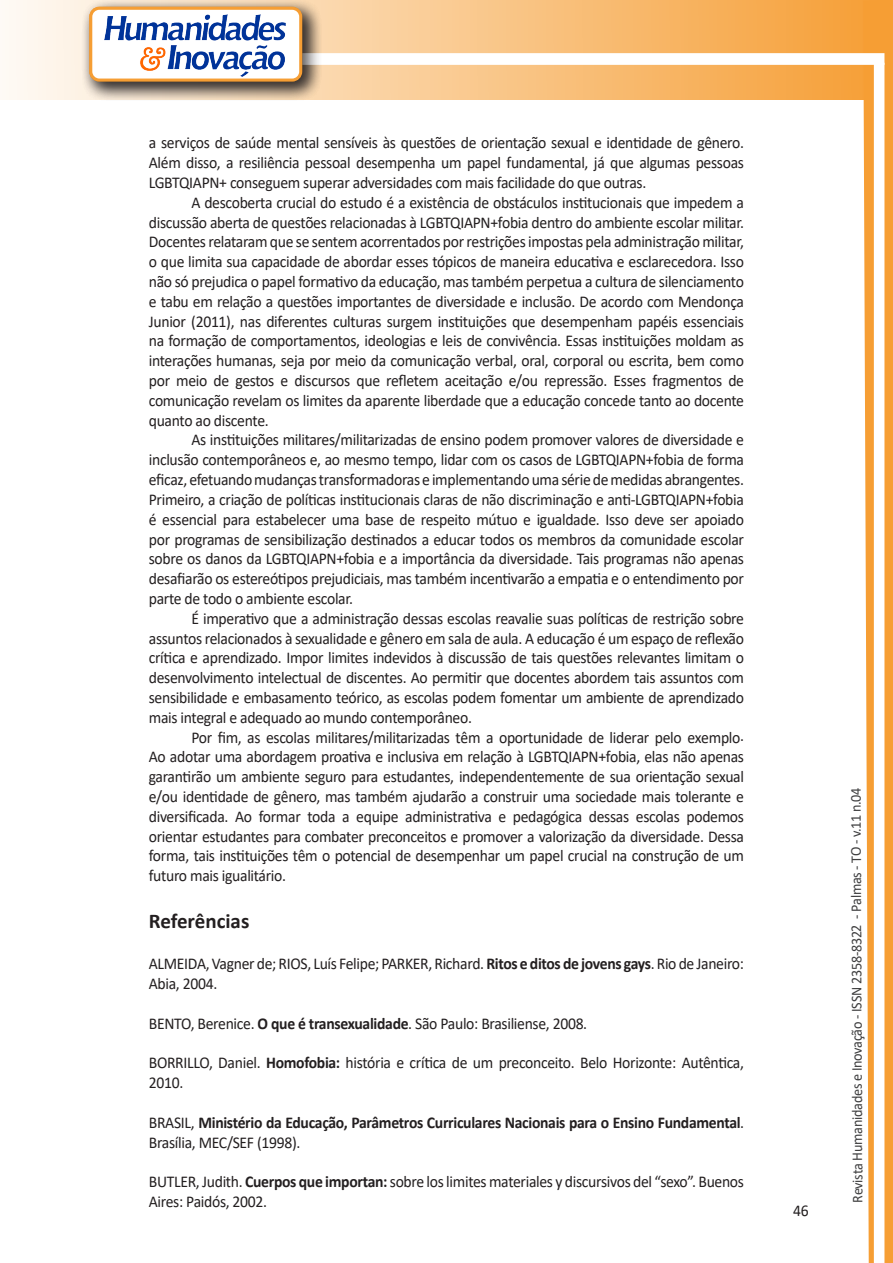
<style>
.page{position:relative;width:893px;height:1263px;background:#fff}
.page>*{position:absolute;margin:0;border:0;box-sizing:border-box;transform-origin:0 0}
.Titulo_2{font:700 21px "Calibri";color:#231f20}
.texto{font:16.5px/19.8px "Calibri";letter-spacing:-.02em;color:#231f20;text-align:justify;scale:.95 1}
.texto-2{font:700 16.5px/19.8px "Calibri";letter-spacing:-.02em;color:#231f20;scale:.95 1}
.t1{font:15px "Calibri";letter-spacing:-.025em;color:#3e3e3f;scale:.95 1}
.s1{font-weight:700}
.s2{font-weight:400}
</style>
<div class="page">
<svg style="left:5px;top:0;width:858px;height:100px;background:#f9c484"></svg>
<div style="left:302px;top:53px;width:582px;height:12px;background:#fff;border:2px solid #fff"></div>
<svg style="left:863px;top:0;width:30px;height:1263px"></svg>
<div style="left:81px;top:0;width:241px;height:102px;background:#231f20;opacity:.75"></div>
<div style="left:91px;top:8px;width:210px;height:72px;background:#fff;border-radius:9px"></div>
<img style="left:104px;top:14px;width:181px;height:62px">
<div style="left:89px;top:7px;width:213px;height:75px;border:3px solid #f69e34;border-radius:9px"></div>
<p class="texto" style="left:149px;top:133px;width:628px">a serviços de saúde mental sensíveis às questões de orientação sexual e identidade de gênero.<br>Além disso, a resiliência pessoal desempenha um papel fundamental, já que algumas pessoas LGBTQIAPN+ conseguem superar adversidades com mais facilidade do que outras.</p>
<p class="texto" style="left:149px;top:192px;width:628px;text-indent:43px">A descoberta crucial do estudo é a existência de obstáculos institucionais que impedem a discussão aberta de questões relacionadas à LGBTQIAPN+fobia dentro do ambiente escolar militar.<br>Docentes relataram que se sentem acorrentados por restrições impostas pela administração militar, o que limita sua capacidade de abordar esses tópicos de maneira educativa e esclarecedora. Isso não só prejudica o papel formativo da educação, mas também perpetua a cultura de silenciamento e tabu em relação a questões importantes de diversidade e inclusão. De acordo com Mendonça Junior (2011), nas diferentes culturas surgem instituições que desempenham papéis essenciais na formação de comportamentos, ideologias e leis de convivência. Essas instituições moldam as interações humanas, seja por meio da comunicação verbal, oral, corporal ou escrita, bem como por meio de gestos e discursos que refletem aceitação e/ou repressão. Esses fragmentos de comunicação revelam os limites da aparente liberdade que a educação concede tanto ao docente quanto ao discente.</p>
<p class="texto" style="left:149px;top:430px;width:628px;text-indent:43px">As instituições militares/militarizadas de ensino podem promover valores de diversidade e inclusão contemporâneos e, ao mesmo tempo, lidar com os casos de LGBTQIAPN+fobia de forma eficaz, efetuando mudanças transformadoras e implementando uma série de medidas abrangentes.<br>Primeiro, a criação de políticas institucionais claras de não discriminação e anti-LGBTQIAPN+fobia é essencial para estabelecer uma base de respeito mútuo e igualdade. Isso deve ser apoiado por programas de sensibilização destinados a educar todos os membros da comunidade escolar sobre os danos da LGBTQIAPN+fobia e a importância da diversidade. Tais programas não apenas desafiarão os estereótipos prejudiciais, mas também incentivarão a empatia e o entendimento por parte de todo o ambiente escolar.</p>
<p class="texto" style="left:149px;top:608px;width:628px;text-indent:43px">É imperativo que a administração dessas escolas reavalie suas políticas de restrição sobre assuntos relacionados à sexualidade e gênero em sala de aula. A educação é um espaço de reflexão crítica e aprendizado. Impor limites indevidos à discussão de tais questões relevantes limitam o desenvolvimento intelectual de discentes. Ao permitir que docentes abordem tais assuntos com sensibilidade e embasamento teórico, as escolas podem fomentar um ambiente de aprendizado mais integral e adequado ao mundo contemporâneo.</p>
<p class="texto" style="left:149px;top:727px;width:628px;text-indent:43px">Por fim, as escolas militares/militarizadas têm a oportunidade de liderar pelo exemplo.<br>Ao adotar uma abordagem proativa e inclusiva em relação à LGBTQIAPN+fobia, elas não apenas garantirão um ambiente seguro para estudantes, independentemente de sua orientação sexual e/ou identidade de gênero, mas também ajudarão a construir uma sociedade mais tolerante e diversificada. Ao formar toda a equipe administrativa e pedagógica dessas escolas podemos orientar estudantes para combater preconceitos e promover a valorização da diversidade. Dessa forma, tais instituições têm o potencial de desempenhar um papel crucial na construção de um futuro mais igualitário.</p>
<p class="Titulo_2" style="left:149px;top:906px;width:102px">Referências</p>
<p class="texto" style="left:149px;top:953px;width:628px">ALMEIDA, Vagner de; RIOS, Luís Felipe; PARKER, Richard. <span class="s1">Ritos e ditos de jovens gays</span>. Rio de Janeiro:<br>Abia, 2004.</p>
<p class="texto" style="left:149px;top:1013px;width:463px">BENTO, Berenice. <span class="s1">O que é transexualidade</span>. São Paulo: Brasiliense, 2008.</p>
<p class="texto" style="left:149px;top:1052px;width:628px">BORRILLO, Daniel. <span class="s1">Homofobia:</span> história e crítica de um preconceito. Belo Horizonte: Autêntica,<br>2010.</p>
<p class="texto-2" style="left:149px;top:1112px;width:628px"><span class="s2">BRASIL,</span> Ministério da Educação, Parâmetros Curriculares Nacionais para o Ensino Fundamental<span class="s2">.<br>Brasília, MEC/SEF (1998).</span></p>
<p class="texto" style="left:149px;top:1171px;width:628px">BUTLER, Judith. <span class="s1">Cuerpos que importan:</span> sobre los limites materiales y discursivos del “sexo”. Buenos<br>Aires: Paidós, 2002.</p>
<p class="texto" style="left:793px;top:1200px;width:18px">46</p>
<p class="t1" style="left:846px;top:1203px;width:439px;rotate:-90deg">Revista Humanidades e Inovação - ISSN 2358-8322 - Palmas - TO - v.11 n.04</p>
</div>
